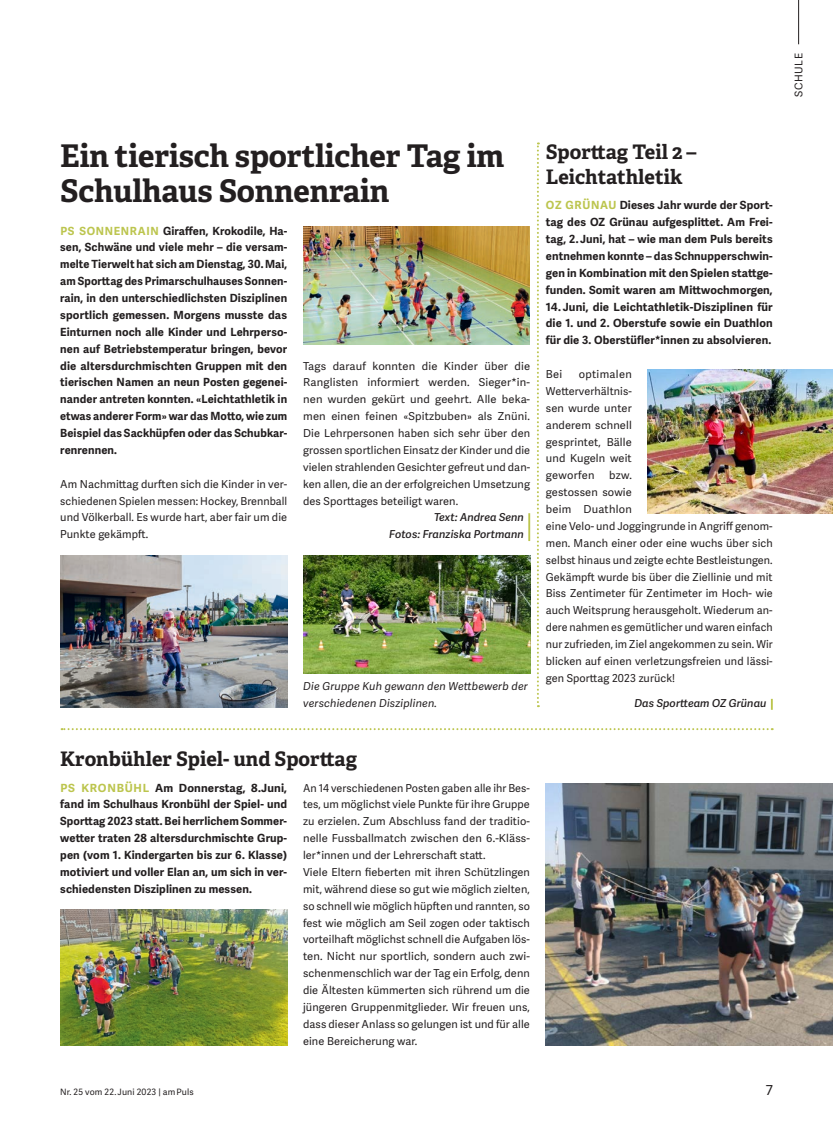
<style>
.page{position:relative;width:833px;height:1134px;background:#fff}
.page>*{position:absolute;margin:0;border:0;box-sizing:border-box;transform-origin:0 0}
.t1{font:700 31.25px/35px "Adelle";letter-spacing:-.005em;color:#231f20}
.t2{font:700 20px/25px "Adelle";color:#231f20}
.t3{font:13.75px "Adelle Sans";color:#231f20}
.t4{font:700 11.25px/16.9px "Adelle Sans";letter-spacing:.01em;color:#231f20;text-align:justify}
.t5{font:11px/16.9px "Adelle Sans";letter-spacing:.01em;color:#231f20;text-align:justify}
.t6{font:italic 11px/16.9px "Adelle Sans";letter-spacing:.015em;color:#231f20}
.t7{font:italic 600 11px/16.9px "Adelle Sans";letter-spacing:.005em;color:#231f20;text-align:right}
.t8{font:10.62px "Adelle Sans";letter-spacing:.05em;color:#231f20}
.t9{font:8.75px "Adelle Sans";letter-spacing:.01em;color:#231f20}
.s1{color:#bcc54e}
</style>
<div class="page">
<hr style="left:798px;top:0;width:1px;height:44px;background:#231f20">
<hr style="left:528px;top:513px;width:2px;height:28px;background:#bcc54e">
<svg style="left:62px;top:728px;width:710px;height:2px"></svg>
<svg style="left:537px;top:142px;width:2px;height:565px"></svg>
<img style="left:60px;top:555px;width:227px;height:152px">
<img style="left:303px;top:555px;width:227px;height:118px">
<img style="left:303px;top:227px;width:227px;height:117px">
<img style="left:648px;top:370px;width:185px;height:143px">
<img style="left:546px;top:783px;width:287px;height:262px">
<img style="left:60px;top:910px;width:227px;height:135px">
<h1 class="t1" style="left:60px;top:139px;width:445px">Ein tierisch sportlicher Tag im<br>Schulhaus Sonnenrain</h1>
<p class="t4" style="left:60px;top:222px;width:228px"><span class="s1">PS SONNENRAIN</span> Giraffen, Krokodile, Ha&shy;sen, Schwäne und viele mehr – die versam&shy;melte Tierwelt hat sich am Dienstag, 30. Mai, am Sporttag des Primarschulhauses Sonnen&shy;rain, in den unterschiedlichsten Disziplinen sportlich gemessen. Morgens musste das Einturnen noch alle Kinder und Lehrperso&shy;nen auf Betriebstemperatur bringen, bevor die altersdurchmischten Gruppen mit den tierischen Namen an neun Posten gegenei&shy;nander antreten konnten. «Leichtathletik in etwas anderer Form» war das Motto, wie zum Beispiel das Sackhüpfen oder das Schubkar&shy;renrennen.</p>
<p class="t5" style="left:60px;top:476px;width:228px">Am Nachmittag durften sich die Kinder in ver&shy;schiedenen Spielen messen: Hockey, Brennball und Völkerball. Es wurde hart, aber fair um die Punkte gekämpft.</p>
<p class="t5" style="left:303px;top:358px;width:229px">Tags darauf konnten die Kinder über die Ranglisten informiert werden. Sieger*in&shy;nen wurden gekürt und geehrt. Alle beka&shy;men einen feinen «Spitzbuben» als Znüni.<br>Die Lehrpersonen haben sich sehr über den grossen sportlichen Einsatz der Kinder und die vielen strahlenden Gesichter gefreut und dan&shy;ken allen, die an der erfolgreichen Umsetzung des Sporttages beteiligt waren.</p>
<p class="t7" style="left:389px;top:509px;width:136px">Text: Andrea Senn<br>Fotos: Franziska Portmann</p>
<p class="t6" style="left:303px;top:678px;width:226px">Die Gruppe Kuh gewann den Wettbewerb der verschiedenen Disziplinen.</p>
<h2 class="t2" style="left:546px;top:139px;width:152px">Sporttag Teil 2 –<br>Leichtathletik</h2>
<p class="t4" style="left:546px;top:197px;width:228px"><span class="s1">OZ GRÜNAU</span> Dieses Jahr wurde der Sport&shy;tag des OZ Grünau aufgesplittet. Am Frei&shy;tag, 2. Juni, hat – wie man dem Puls bereits entnehmen konnte – das Schnupperschwin&shy;gen in Kombination mit den Spielen stattge&shy;funden. Somit waren am Mittwochmorgen,</p>
<p class="t4" style="left:546px;top:298px;width:228px">14. Juni, die Leichtathletik-Disziplinen für die 1. und 2. Oberstufe sowie ein Duathlon für die 3. Oberstüfler*innen zu absolvieren.</p>
<p class="t5" style="left:546px;top:366px;width:18px">Bei</p>
<p class="t5" style="left:546px;top:366px;width:87px;text-indent:33px">optimalen Wetterverhältnis&shy;sen wurde unter anderem schnell gesprintet, Bälle und Kugeln weit geworfen</p>
<p class="t5" style="left:546px;top:467px;width:228px;text-align:left;text-indent:63px">bzw.<br>gestossen sowie<br>beim Duathlon<br>eine Velo- und Joggingrunde in Angriff genom&shy;men. Manch einer oder eine wuchs über sich selbst hinaus und zeigte echte Bestleistungen.<br>Gekämpft wurde bis über die Ziellinie und mit Biss Zentimeter für Zentimeter im Hoch- wie auch Weitsprung herausgeholt. Wiederum an&shy;dere nahmen es gemütlicher und waren einfach nur zufrieden, im Ziel angekommen zu sein. Wir blicken auf einen verletzungsfreien und lässi&shy;gen Sporttag 2023 zurück!</p>
<p class="t7" style="left:634px;top:695px;width:133px">Das Sportteam OZ Grünau</p>
<h2 class="t2" style="left:60px;top:747px;width:298px">Kronbühler Spiel- und Sporttag</h2>
<p class="t4" style="left:60px;top:779px;width:228px"><span class="s1">PS KRONBÜHL</span> Am Donnerstag, 8.Juni, fand im Schulhaus Kronbühl der Spiel- und Sporttag 2023 statt. Bei herrlichem Sommer&shy;wetter traten 28 altersdurchmischte Grup&shy;pen (vom 1. Kindergarten bis zur 6. Klasse) motiviert und voller Elan an, um sich in ver&shy;schiedensten Disziplinen zu messen.</p>
<p class="t5" style="left:303px;top:779px;width:228px;text-align:left">An 14 verschiedenen Posten gaben alle ihr Bes&shy;tes, um möglichst viele Punkte für ihre Gruppe zu erzielen. Zum Abschluss fand der traditio&shy;nelle Fussballmatch zwischen den 6.-Kläss&shy;ler*innen und der Lehrerschaft statt.<br>Viele Eltern fieberten mit ihren Schützlingen mit, während diese so gut wie möglich zielten, so schnell wie möglich hüpften und rannten, so fest wie möglich am Seil zogen oder taktisch vorteilhaft möglichst schnell die Aufgaben lös&shy;ten. Nicht nur sportlich, sondern auch zwi&shy;schenmenschlich war der Tag ein Erfolg, denn die Ältesten kümmerten sich rührend um die jüngeren Gruppenmitglieder. Wir freuen uns, dass dieser Anlass so gelungen ist und für alle eine Bereicherung war.</p>
<p class="t9" style="left:60px;top:1087px;width:135px">Nr. 25 vom 22. Juni 2023 | am Puls</p>
<p class="t3" style="left:765px;top:1082px;width:9px">7</p>
<p class="t8" style="left:792px;top:97px;width:45px;rotate:-90deg">SCHULE</p>
</div>
